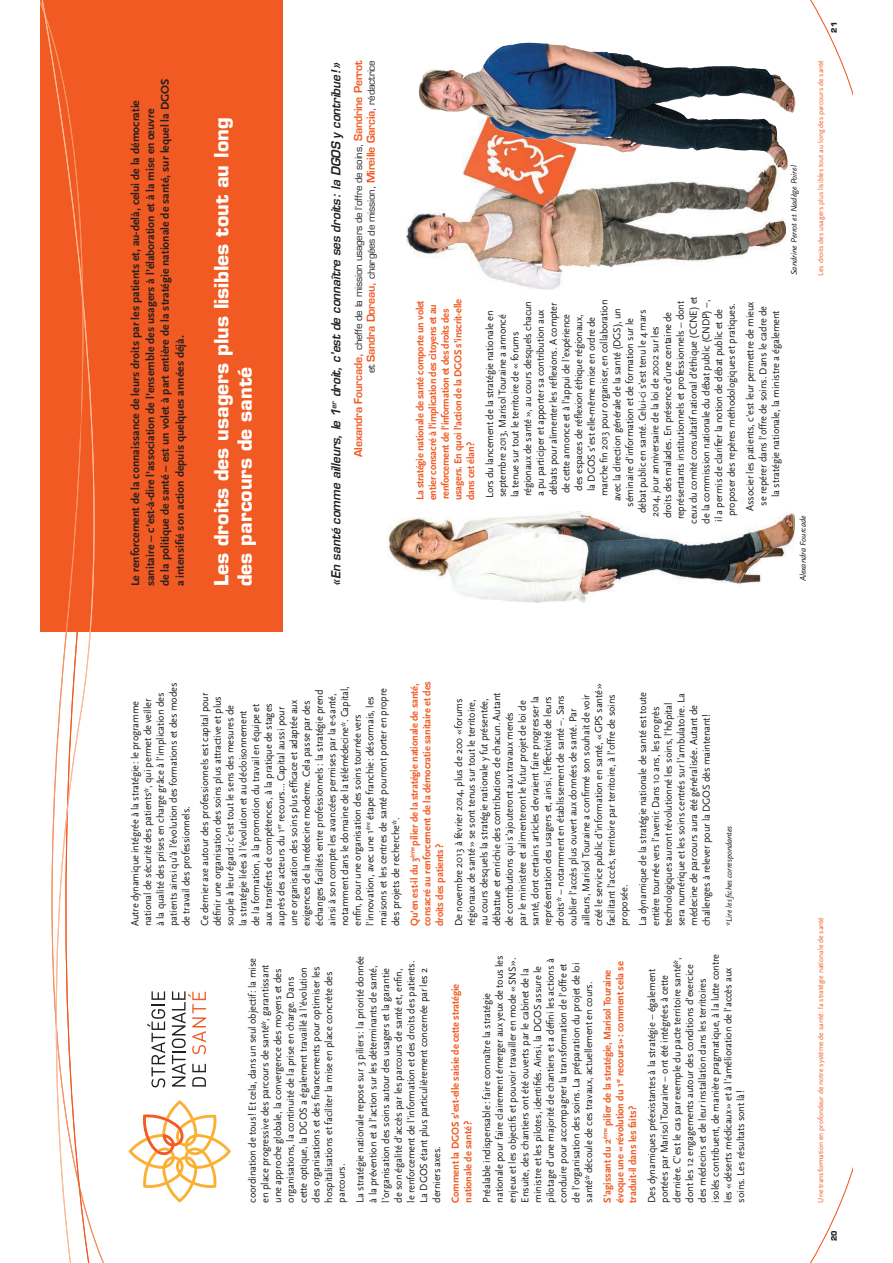
<style>
.page{position:relative;width:893px;height:1263px;background:#fff}
.page>*{position:absolute;margin:0;border:0;box-sizing:border-box;transform-origin:0 0}
.t1{font:700 19.05px/23.4px "Eurostile LT Std";color:#fff}
.t2{font:italic 600 12.15px "Eurostile LT Std";letter-spacing:-.01em;color:#231f20}
.t3{font:700 11.7px/14.9px "Scala Sans";color:#231f20}
.t4{font:10.65px/12.8px "Scala Sans";letter-spacing:-.015em;color:#231f20}
.t5{font:700 10.65px/12.8px "Scala Sans";letter-spacing:-.01em;color:#f15a22}
.t6{font:9.6px/12.8px "Eurostile LT Std";letter-spacing:-.02em;color:#231f20;text-align:right}
.t7{font:italic 8.55px "Scala Sans";color:#231f20}
.t8{font:7.35px "Scala Sans";color:#f15a22}
.t9{font:700 7.35px "Eurostile LT Std";color:#231f20}
.s1{font-weight:600;font-size:10.65px;color:#f15a22}
</style>
<div class="page">
<div style="left:40px;top:0;width:243px;height:631px;background:#f15a22"></div>
<img style="left:406px;top:171px;width:379px;height:118px">
<img style="left:388px;top:511px;width:406px;height:92px">
<img style="left:428px;top:74px;width:367px;height:97px">
<svg style="left:810px;top:0;width:42px;height:93px"></svg>
<svg style="left:40px;top:0;width:90px;height:1263px"></svg>
<svg style="left:810px;top:1170px;width:42px;height:93px"></svg>
<svg style="left:128px;top:1100px;width:103px;height:103px"></svg>
<svg style="left:147px;top:991px;width:18px;height:97px"></svg>
<svg style="left:172px;top:991px;width:34px;height:96px"></svg>
<p class="t3" style="left:129px;top:586px;width:509px;rotate:-90deg">Le renforcement de la connaissance de leurs droits par les patients et, au-delà, celui de la démocratie sanitaire – c’est-à-dire l’association de l’ensemble des usagers à l’élaboration et à la mise en œuvre<br>de la politique de santé – est un volet à part entière de la stratégie nationale de santé, sur lequel la DGOS a intensifié son action depuis quelques années déjà.</p>
<h1 class="t1" style="left:212px;top:586px;width:470px;rotate:-90deg">Les droits des usagers plus lisibles tout au long des parcours de santé</h1>
<p class="t2" style="left:331px;top:586px;width:525px;rotate:-90deg">« En santé comme ailleurs, le 1<sup>er</sup> droit, c’est de connaître ses droits : la DGOS y contribue ! »</p>
<p class="t6" style="left:353px;top:457px;width:398px;rotate:-90deg"><span class="s1">Alexandra Fourcade,</span> cheffe de la mission usagers de l’offre de soins, <span class="s1">Sandrine Perrot </span>et <span class="s1">Sandra Doreau,</span> chargées de mission, <span class="s1">Mireille Garcia</span>, rédactrice</p>
<p class="t5" style="left:415px;top:500px;width:203px;rotate:-90deg">La stratégie nationale de santé comporte un volet entier consacré à l’implication des citoyens et au renforcement de l’information et des droits des usagers. En quoi l’action de la DGOS s’inscrit-elle dans cet élan ?</p>
<p class="t4" style="left:662px;top:518px;width:208px;rotate:-90deg">droits des malades. En présence d’une centaine de</p>
<p class="t4" style="left:675px;top:519px;width:220px;rotate:-90deg">représentants institutionnels et professionnels – dont</p>
<p class="t4" style="left:688px;top:524px;width:228px;rotate:-90deg">ceux du comité consultatif national d’éthique (CCNE) et</p>
<p class="t4" style="left:700px;top:524px;width:226px;rotate:-90deg">de la commission nationale du débat public (CNDP) –,</p>
<p class="t4" style="left:713px;top:522px;width:214px;rotate:-90deg">il a permis de clarifier la notion de débat public et de</p>
<p class="t4" style="left:726px;top:516px;width:215px;rotate:-90deg">proposer des repères méthodologiques et pratiques.</p>
<p class="t4" style="left:744px;top:511px;width:211px;text-align:center;rotate:-90deg">Associer les patients, c’est leur permettre de mieux se repérer dans l’offre de soins. Dans le cadre de la stratégie nationale, la ministre a également</p>
<p class="t4" style="left:598px;top:496px;width:198px;rotate:-90deg">marche fin 2013 pour organiser, en collaboration</p>
<p class="t4" style="left:611px;top:501px;width:195px;rotate:-90deg">avec la direction générale de la santé (DGS), un</p>
<p class="t4" style="left:624px;top:507px;width:190px;rotate:-90deg">séminaire d’information et de formation sur le</p>
<p class="t4" style="left:637px;top:513px;width:205px;rotate:-90deg">débat public en santé. Celui-ci s’est tenu le 4 mars</p>
<p class="t4" style="left:522px;top:496px;width:196px;rotate:-90deg">régionaux de santé », au cours desquels chacun</p>
<p class="t4" style="left:535px;top:496px;width:188px;rotate:-90deg">a pu participer et apporter sa contribution aux</p>
<p class="t4" style="left:547px;top:495px;width:194px;rotate:-90deg">débats pour alimenter les réflexions. A compter</p>
<p class="t4" style="left:560px;top:493px;width:181px;rotate:-90deg">de cette annonce et à l’appui de l’expérience</p>
<p class="t4" style="left:573px;top:491px;width:178px;rotate:-90deg">des espaces de réflexion éthique régionaux,</p>
<p class="t4" style="left:586px;top:491px;width:175px;rotate:-90deg">la DGOS s’est elle-même mise en ordre de</p>
<p class="t4" style="left:484px;top:498px;width:189px;rotate:-90deg">Lors du lancement de la stratégie nationale en</p>
<p class="t4" style="left:497px;top:497px;width:184px;rotate:-90deg">septembre 2013, Marisol Touraine a annoncé</p>
<p class="t4" style="left:649px;top:517px;width:193px;rotate:-90deg">2014, jour anniversaire de la loi de 2002 sur les</p>
<p class="t4" style="left:509px;top:497px;width:167px;rotate:-90deg">la tenue sur tout le territoire de « forums</p>
<p class="t7" style="left:791px;top:275px;width:111px;rotate:-90deg">Sandrine Perrot et Nadège Poirel</p>
<p class="t7" style="left:800px;top:581px;width:67px;rotate:-90deg">Alexandra Fourcade</p>
<p class="t9" style="left:831px;top:33px;width:12px;rotate:-90deg">21</p>
<p class="t8" style="left:818px;top:276px;width:217px;rotate:-90deg">Les droits des usagers plus lisibles tout au long des parcours de santé</p>
<p class="t4" style="left:129px;top:926px;width:245px;rotate:-90deg">Autre dynamique intégrée à la stratégie : le programme national de sécurité des patients*, qui permet de veiller<br>à la qualité des prises en charge grâce à l’implication des patients ainsi qu’à l’évolution des formations et des modes de travail des professionnels.</p>
<p class="t4" style="left:199px;top:926px;width:241px;rotate:-90deg">Ce dernier axe autour des professionnels est capital pour définir une organisation des soins plus attractive et plus souple à leur égard : c’est tout le sens des mesures de<br>la stratégie liées à l’évolution et au décloisonnement<br>de la formation, à la promotion du travail en équipe et<br>aux transferts de compétences, à la pratique de stages auprès des acteurs du 1<sup>er</sup> recours… Capital aussi pour<br>une organisation des soins plus efficace et adaptée aux exigences de la médecine moderne. Cela passe par des échanges facilités entre professionnels : la stratégie prend ainsi à son compte les avancées permises par la e-santé, notamment dans le domaine de la télémédecine*. Capital, enfin, pour une organisation des soins tournée vers l’innovation, avec une 1<sup>ère</sup> étape franchie : désormais, les maisons et les centres de santé pourront porter en propre des projets de recherche*.</p>
<p class="t5" style="left:409px;top:926px;width:246px;rotate:-90deg">Qu’en est-il du 3<sup>ème</sup> pilier de la stratégie nationale de santé, consacré au renforcement de la démocratie sanitaire et des droits des patients ?</p>
<p class="t4" style="left:453px;top:926px;width:244px;rotate:-90deg">De novembre 2013 à février 2014, plus de 200 « forums régionaux de santé » se sont tenus sur tout le territoire,<br>au cours desquels la stratégie nationale y fut présentée, débattue et enrichie des contributions de chacun. Autant de contributions qui s’ajouteront aux travaux menés<br>par le ministère et alimenteront le futur projet de loi de santé, dont certains articles devraient faire progresser la représentation des usagers et, ainsi, l’effectivité de leurs droits* – notamment en établissement de santé –. Sans oublier l’accès plus ouvert aux données de santé. Par ailleurs, Marisol Touraine a confirmé son souhait de voir créé le service public d’information en santé, « GPS santé » facilitant l’accès, territoire par territoire, à l’offre de soins proposée.</p>
<p class="t4" style="left:637px;top:926px;width:235px;rotate:-90deg">La dynamique de la stratégie nationale de santé est toute entière tournée vers l’avenir. Dans 10 ans, les progrès technologiques auront révolutionné les soins, l’hôpital sera numérique et les soins centrés sur l’ambulatoire. La médecine de parcours aura été généralisée. Autant de challenges à relever pour la DGOS dès maintenant !</p>
<p class="t7" style="left:726px;top:926px;width:102px;rotate:-90deg">*Lire les fiches correspondantes</p>
<p class="t4" style="left:247px;top:1203px;width:246px;rotate:-90deg">coordination de tous ! Et cela, dans un seul objectif : la mise en place progressive des parcours de santé*, garantissant une approche globale, la convergence des moyens et des organisations, la continuité de la prise en charge. Dans cette optique, la DGOS a également travaillé à l’évolution des organisations et des financements pour optimiser les hospitalisations et faciliter la mise en place concrète des parcours.</p>
<p class="t4" style="left:354px;top:1203px;width:248px;rotate:-90deg">La stratégie nationale repose sur 3 piliers : la priorité donnée à la prévention et à l’action sur les déterminants de santé, l’organisation des soins autour des usagers et la garantie de son égalité d’accès par les parcours de santé et, enfin,<br>le renforcement de l’information et des droits des patients.<br>La DGOS étant plus particulièrement concernée par les 2 derniers axes.</p>
<p class="t5" style="left:450px;top:1203px;width:220px;rotate:-90deg">Comment la DGOS s’est-elle saisie de cette stratégie nationale de santé ?</p>
<p class="t4" style="left:481px;top:1203px;width:249px;rotate:-90deg">Préalable indispensable : faire connaître la stratégie nationale pour faire clairement émerger aux yeux de tous les enjeux et les objectifs et pouvoir travailler en mode « SNS ».<br>Ensuite, des chantiers ont été ouverts par le cabinet de la ministre et les pilotes, identifiés. Ainsi, la DGOS assure le pilotage d’une majorité de chantiers et a défini les actions à conduire pour accompagner la transformation de l’offre et de l’organisation des soins. La préparation du projet de loi santé* découle de ces travaux, actuellement en cours.</p>
<p class="t5" style="left:602px;top:1203px;width:243px;rotate:-90deg">S’agissant du 2<sup>ème</sup> pilier de la stratégie, Marisol Touraine évoque une « révolution du 1<sup>er</sup> recours » : comment cela se traduit-il dans les faits ?</p>
<p class="t4" style="left:646px;top:1203px;width:250px;rotate:-90deg">Des dynamiques préexistantes à la stratégie – également portées par Marisol Touraine – ont été intégrées à cette dernière. C’est le cas par exemple du pacte territoire santé*, dont les 12 engagements autour des conditions d’exercice des médecins et de leur installation dans les territoires isolés contribuent, de manière pragmatique, à la lutte contre les « déserts médicaux » et à l’amélioration de l’accès aux soins. Les résultats sont là !</p>
<p class="t8" style="left:818px;top:1203px;width:287px;rotate:-90deg">Une transformation en profondeur de notre système de santé : la stratégie nationale de santé</p>
<p class="t9" style="left:831px;top:1241px;width:12px;rotate:-90deg">20</p>
</div>
